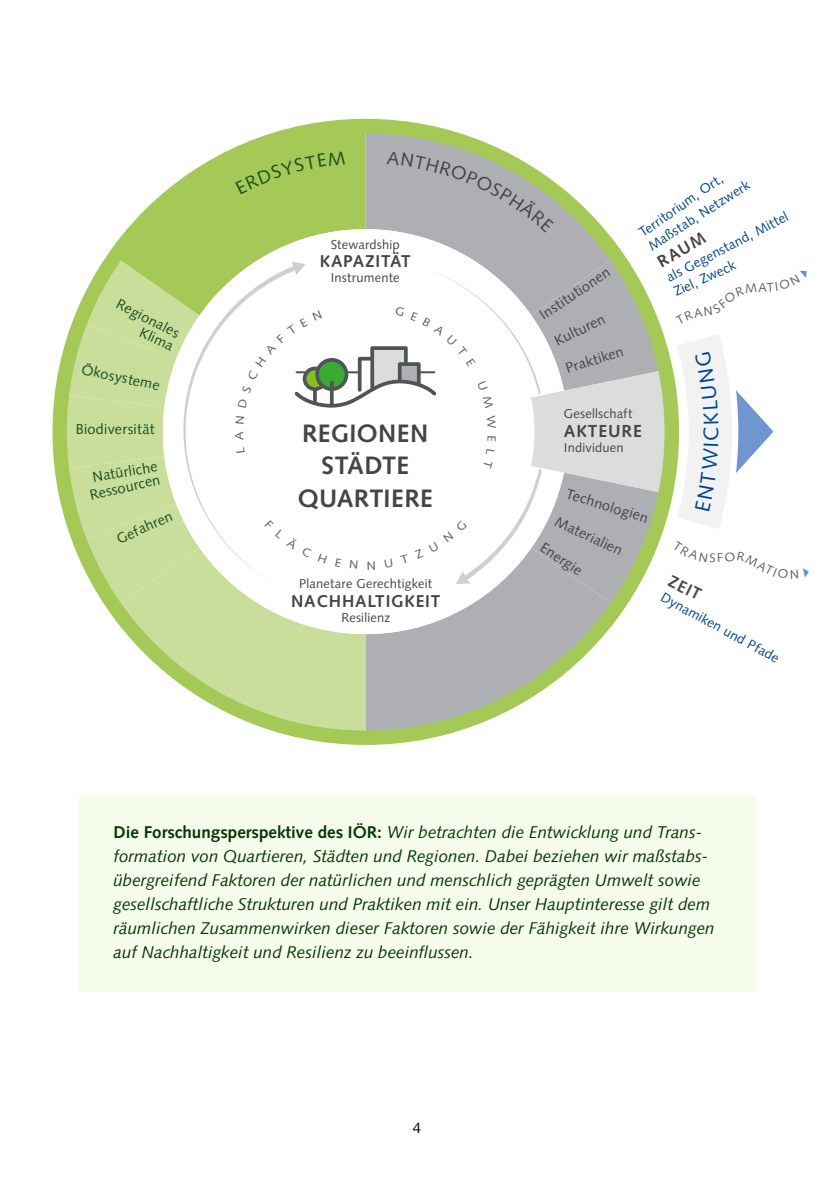
<style>
.page{position:relative;width:840px;height:1191px;background:#fff}
.page>*{position:absolute;margin:0;border:0;box-sizing:border-box;transform-origin:0 0}
.t1{font:700 25.2px/32.4px "Syntax LT Std";letter-spacing:.01em;color:#434547;text-align:center}
.t2{font:700 17.4px "Syntax LT Std";letter-spacing:.05em;color:#434547}
.t3{font:700 17.2px "Syntax LT Std";letter-spacing:.05em;color:#434547}
.t4{font:italic 17px/24px "Syntax LT Std";color:#053705}
.t5{font:700 16.8px "Syntax LT Std";color:#434547}
.t6{font:700 16.8px "Syntax LT Std";color:#4a4a49}
.t7{font:15px "Syntax LT Std";color:#000}
.t8{font:14.4px "Syntax LT Std";letter-spacing:.02em;color:#1b4f24}
.t9{font:14.4px "Syntax LT Std";color:#434547}
.t10{font:13.6px "Syntax LT Std";color:#00468e}
.t11{font:13.4px "Syntax LT Std";color:#00468e}
.t12{font:12.8px "Syntax LT Std";letter-spacing:.015em;color:#434547}
.s1{font-weight:700;font-style:normal}
</style>
<div class="page">
<svg style="left:52px;top:119px;width:588px;height:626px"></svg>
<div style="left:79px;top:796px;width:675px;height:195px;background:#f6fceb"></div>
<div style="left:235px;top:151px;width:110px;height:43px;background:#a4c956"></div>
<svg style="left:386px;top:151px;width:167px;height:81px;background:#b0b5ae"></svg>
<svg style="left:62px;top:259px;width:712px;height:325px"></svg>
<p class="t8" style="left:121px;top:295px;width:70px;rotate:27deg">Regionales</p>
<p class="t8" style="left:144px;top:324px;width:37px;rotate:24deg">Klima</p>
<p class="t8" style="left:84px;top:361px;width:81px;rotate:12deg">Ökosysteme</p>
<p class="t8" style="left:76px;top:421px;width:80px">Biodiversität</p>
<p class="t8" style="left:91px;top:469px;width:67px;rotate:-10deg">Natürliche</p>
<p class="t8" style="left:88px;top:487px;width:73px;rotate:-13deg">Ressourcen</p>
<p class="t8" style="left:114px;top:531px;width:61px;rotate:-24deg">Gefahren</p>
<p class="t12" style="left:330px;top:236px;width:70px">Stewardship</p>
<p class="t3" style="left:319px;top:251px;width:92px">KAPAZITÄT</p>
<p class="t12" style="left:330px;top:270px;width:70px">Instrumente</p>
<h1 class="t1" style="left:297px;top:417px;width:136px">REGIONEN<br>STÄDTE<br>QUARTIERE</h1>
<p class="t12" style="left:299px;top:576px;width:134px">Planetare Gerechtigkeit</p>
<p class="t12" style="left:341px;top:609px;width:50px">Resilienz</p>
<p class="t3" style="left:291px;top:591px;width:151px">NACHHALTIGKEIT</p>
<p class="t9" style="left:536px;top:309px;width:83px;rotate:-34deg">Institutionen</p>
<p class="t9" style="left:551px;top:333px;width:56px;rotate:-25deg">Kulturen</p>
<p class="t9" style="left:583px;top:354px;width:41px;rotate:-17deg">ktiken</p>
<p class="t11" style="left:635px;top:227px;width:100px;rotate:-35deg">Territorium, Ort,</p>
<p class="t10" style="left:645px;top:240px;width:119px;rotate:-33deg">Maßstab, Netzwerk</p>
<p class="t11" style="left:663px;top:271px;width:136px;rotate:-28deg">als Gegenstand, Mittel</p>
<p class="t5" style="left:653px;top:254px;width:55px;rotate:-30deg">RAUM</p>
<p class="t11" style="left:670px;top:285px;width:68px;rotate:-25deg">Ziel, Zweck</p>
<p class="t12" style="left:563px;top:406px;width:70px">Gesellschaft</p>
<p class="t12" style="left:563px;top:439px;width:61px">Individuen</p>
<p class="t2" style="left:563px;top:421px;width:79px">AKTEURE</p>
<p class="t9" style="left:568px;top:485px;width:87px;rotate:17deg">Technologien</p>
<p class="t9" style="left:546px;top:539px;width:48px;rotate:33deg">Energie</p>
<p class="t9" style="left:559px;top:513px;width:74px;rotate:25deg">Materialien</p>
<p class="t6" style="left:673px;top:571px;width:36px;rotate:26deg">ZEIT</p>
<p class="t11" style="left:665px;top:589px;width:134px;rotate:28deg">Dynamiken und Pfade</p>
<p class="t4" style="left:113px;top:819px;width:602px"><span class="s1">Die Forschungsperspektive des IÖR:</span> Wir betrachten die Entwicklung und Trans&shy;formation von Quartieren, Städten und Regionen. Dabei beziehen wir maßstabs&shy;übergreifend Faktoren der natürlichen und menschlich geprägten Umwelt sowie gesellschaftliche Strukturen und Praktiken mit ein. Unser Hauptinteresse gilt dem räumlichen Zusammenwirken dieser Faktoren sowie der Fähigkeit ihre Wirkungen auf Nachhaltigkeit und Resilienz zu beeinflussen.</p>
<p class="t7" style="left:413px;top:1119px;width:10px">4</p>
</div>
